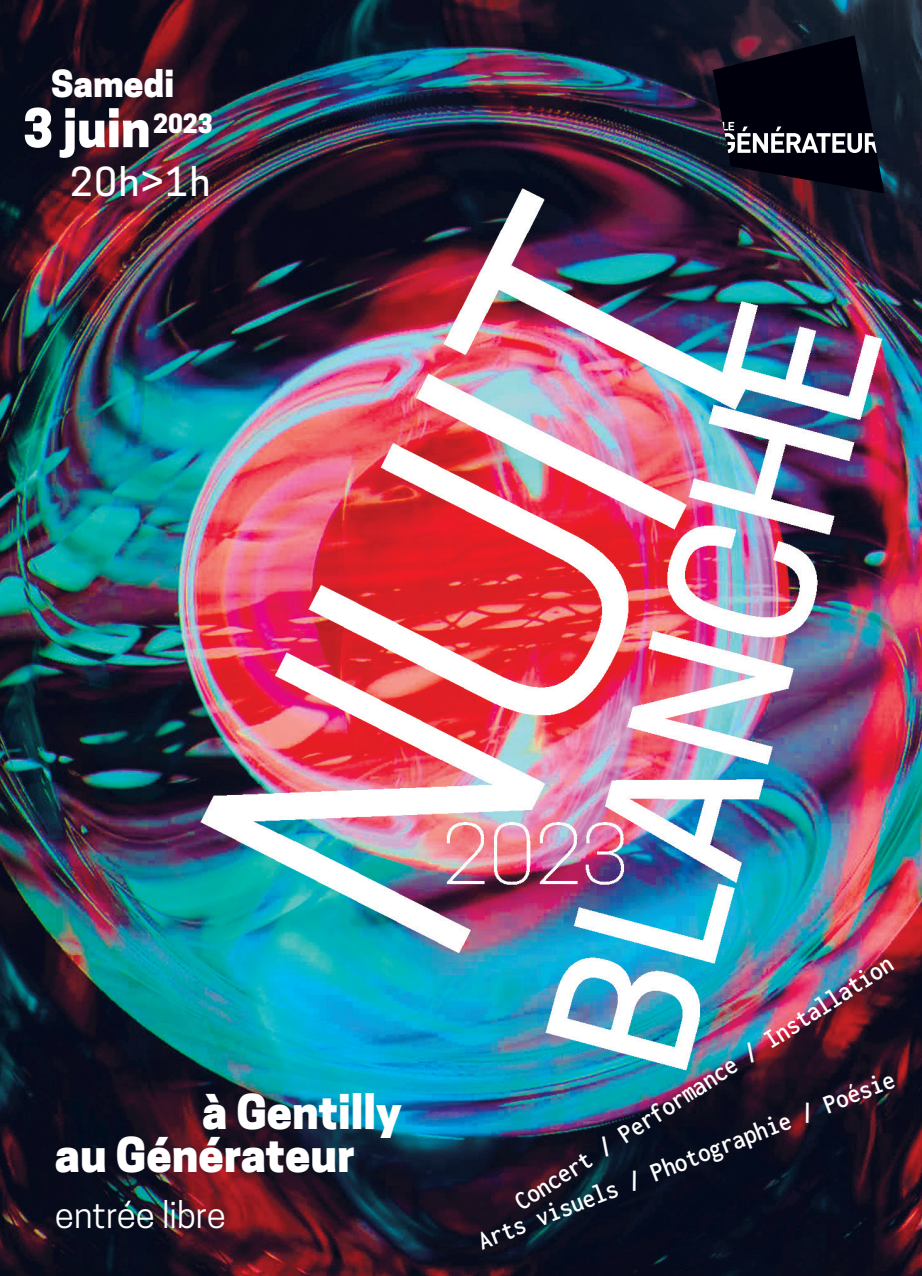
<style>
.page{position:relative;width:922px;height:1276px;background:#fff}
.page>*{position:absolute;margin:0;border:0;box-sizing:border-box;transform-origin:0 0}
.t1{font:800 50px "Cooper Hewitt";color:#fff}
.t2{font:800 45px/43.2px "Cooper Hewitt";color:#fff}
.t3{font:500 37.5px "Cooper Hewitt";color:#fff}
.t4{font:35px "Cooper Hewitt";color:#fff}
.t5{font:800 35px "Cooper Hewitt";color:#fff}
.t6{font:600 semi-condensed 27.5px "Inconsolata";color:#fff}
</style>
<div class="page">
<img style="left:0;top:0;width:921px;height:1276px">
<svg style="left:712px;top:35px;width:172px;height:159px"></svg>
<p class="t5" style="left:51px;top:63px;width:125px">Samedi</p>
<h1 class="t1" style="left:23px;top:99px;width:191px">3 juin<sup>2023</sup></h1>
<h3 class="t3" style="left:70px;top:159px;width:142px">20h&gt;1h</h3>
<h2 class="t2" style="left:55px;top:1091px;width:348px;text-indent:147px">à Gentilly au Générateur</h2>
<p class="t4" style="left:55px;top:1194px;width:172px">entrée libre</p>
<p class="t6" style="left:506px;top:1188px;width:447px;rotate:-33deg">Concert / Performance / Installation</p>
<p class="t6" style="left:471px;top:1222px;width:447px;rotate:-21deg">Arts visuels / Photographie / Poésie</p>
</div>
